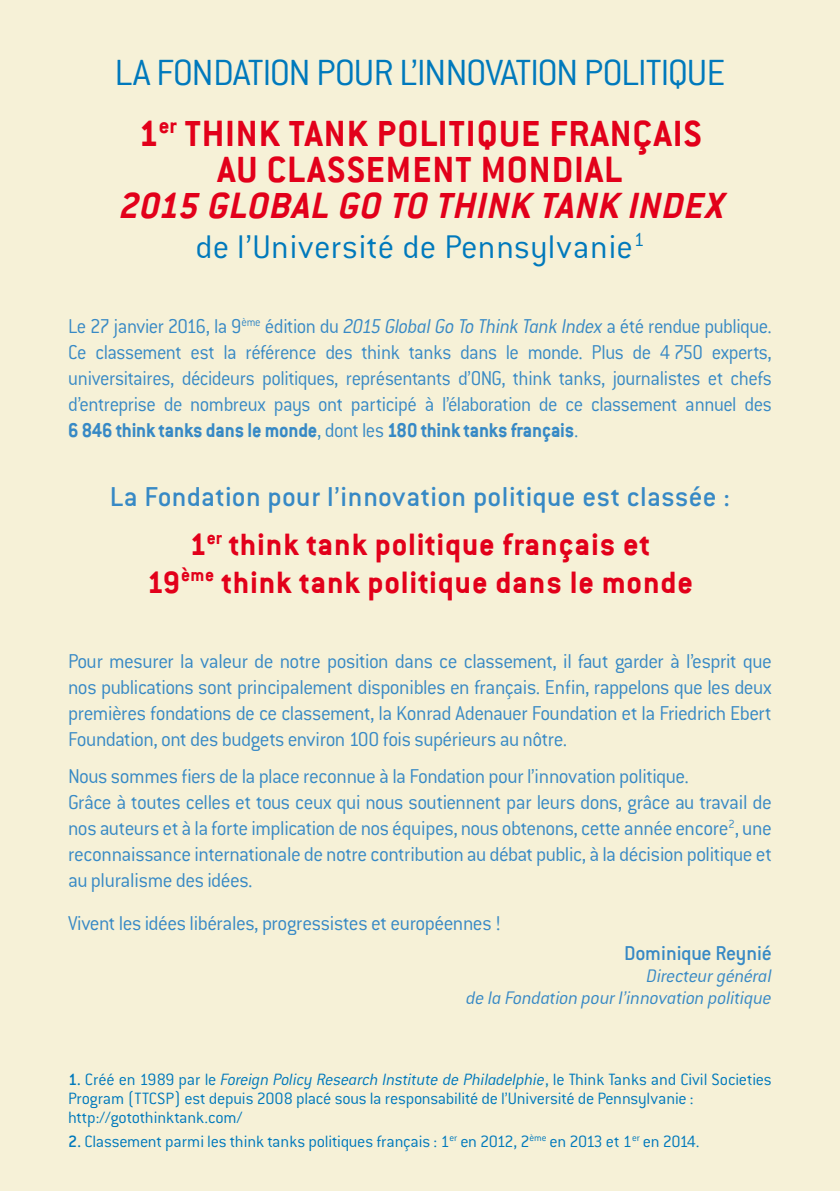
<style>
.page{position:relative;width:840px;height:1191px;background:#fff}
.page>*{position:absolute;margin:0;border:0;box-sizing:border-box;transform-origin:0 0}
.t1{font:700 40px/36px "Conduit ITC";letter-spacing:.025em;color:#e2001a;text-align:center}
.t2{font:300 40px "Conduit ITC Std";letter-spacing:-.035em;color:#0079bc}
.t3{font:italic 700 40px "Conduit ITC";color:#e2001a}
.t4{font:300 36px "Conduit ITC Std";letter-spacing:.01em;color:#0079bc}
.t5{font:700 34px/37.6px "Conduit ITC";letter-spacing:.025em;color:#e2001a;text-align:center}
.t6{font:500 30px "Conduit ITC Std";letter-spacing:.01em;color:#3789c5}
.t7{font:300 22px/26px "Conduit ITC Std";letter-spacing:-.025em;color:#3789c5;text-align:justify}
.t8{font:300 22px/26px "Conduit ITC Std";letter-spacing:-.025em;color:#3789c5;text-align:justify;scale:.94 1}
.t9{font:700 22px "Conduit ITC";letter-spacing:-.01em;color:#3789c5;scale:.94 1}
.t10{font:500 22px "Conduit ITC Std";color:#3789c5}
.t11{font:italic 300 20px/22px "Conduit ITC Std";letter-spacing:-.015em;color:#3789c5;text-align:right}
.t12{font:300 18px/19px "Conduit ITC Std";letter-spacing:-.015em;color:#0079bc}
.s1{font-style:italic}
.s2{font-family:"Conduit ITC Std";font-weight:300}
.s3{font-weight:500}
</style>
<div class="page">
<div style="left:0;top:0;width:839px;height:1191px;background:#f6f1d7"></div>
<h1 class="t2" style="left:114px;top:51px;width:607px">La Fondation pour l’innovation politique</h1>
<h1 class="t1" style="left:138px;top:115px;width:564px">1<sup>er</sup> THINK TANK POLITIQUE FRANçAIS<br>AU CLASSEMENT MONDIAL</h1>
<h1 class="t3" style="left:118px;top:182px;width:356px">2015 GLOBAL GO TO THINK</h1>
<h1 class="t3" style="left:538px;top:182px;width:194px">TANK INDEX</h1>
<h2 class="t4" style="left:195px;top:227px;width:450px">de l’Université de Pennsylvanie<sup>1</sup></h2>
<p class="t8" style="left:68px;top:313px;width:749px">Le 27 janvier 2016, la 9<sup>ème</sup> édition du <span class="s1">2015 Global Go To Think Tank Index</span> a été rendue publique.<br>Ce classement est la référence des think tanks dans le monde. Plus de 4 750 experts, universitaires, décideurs politiques, représentants d’ONG, think tanks, journalistes et chefs d’entreprise de nombreux pays ont participé à l’élaboration de ce classement annuel des</p>
<p class="t9" style="left:68px;top:417px;width:544px">6 846 think tanks dans le monde<span class="s2">, dont les</span> 180 think tanks français<span class="s2">.</span></p>
<h3 class="t6" style="left:110px;top:480px;width:621px">La Fondation pour l’innovation politique est classée :</h3>
<h3 class="t5" style="left:147px;top:525px;width:547px">1<sup>er</sup> think tank politique français et<br>19<sup>ème</sup> think tank politique dans le monde</h3>
<p class="t7" style="left:68px;top:648px;width:705px">Pour mesurer la valeur de notre position dans ce classement, il faut garder à l’esprit que nos publications sont principalement disponibles en français. Enfin, rappelons que les deux premières fondations de ce classement, la Konrad Adenauer Foundation et la Friedrich Ebert Foundation, ont des budgets environ 100 fois supérieurs au nôtre.</p>
<p class="t7" style="left:68px;top:763px;width:705px;text-align:left">Nous sommes fiers de la place reconnue à la Fondation pour l’innovation politique.<br>Grâce à toutes celles et tous ceux qui nous soutiennent par leurs dons, grâce au travail de nos auteurs et à la forte implication de nos équipes, nous obtenons, cette année encore<sup>2</sup>, une reconnaissance internationale de notre contribution au débat public, à la décision politique et au pluralisme des idées.</p>
<p class="t7" style="left:68px;top:910px;width:434px">Vivent les idées libérales, progressistes et européennes !</p>
<p class="t10" style="left:624px;top:941px;width:149px">Dominique Reynié</p>
<p class="t11" style="left:466px;top:965px;width:307px">Directeur général<br>de la Fondation pour l’innovation politique</p>
<p class="t12" style="left:68px;top:1069px;width:704px"><span class="s3">1.</span> Créé en 1989 par le <span class="s1">Foreign Policy Research Institute de Philadelphie</span>, le Think Tanks and Civil Societies<br>Program (TTCSP) est depuis 2008 placé sous la responsabilité de l’Université de Pennsylvanie : http://gotothinktank.com/</p>
<p class="t12" style="left:68px;top:1132px;width:632px"><span class="s3">2.</span> Classement parmi les think tanks politiques français : 1<sup>er</sup> en 2012, 2<sup>ème</sup> en 2013 et 1<sup>er</sup> en 2014.</p>
</div>
